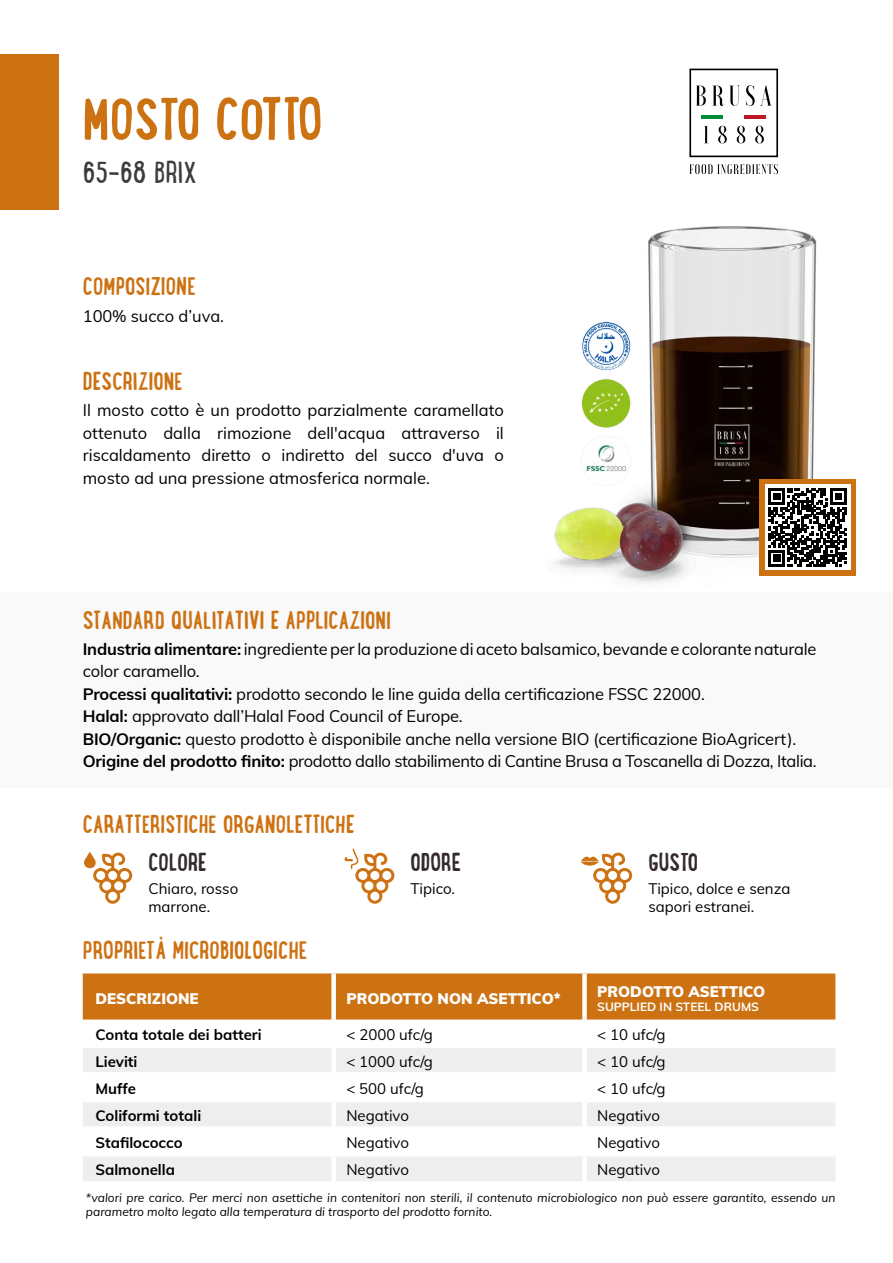
<style>
.page{position:relative;width:893px;height:1263px;background:#fff}
.page>*{position:absolute;margin:0;border:0;box-sizing:border-box;transform-origin:0 0}
.t1{font:700 63px "Lunch Box";color:#cd7213}
.t2{font:33px "Lunch Box";color:#3c3c3b}
.t3{font:700 27px "Lunch Box";color:#cd7213}
.t4{font:700 27px "Lunch Box";color:#332a2d}
.t5{font:16.5px/22.5px "Mulish";letter-spacing:-.01em;color:#000}
.t6{font:15px/18px "Mulish";color:#000}
.t7{font:700 15px "Mulish";color:#000}
.t8{font:900 15px "Mulish";color:#fff}
.t9{font:italic 12px/14.4px "Mulish";color:#000}
.t10{font:700 12px "Mulish";color:#fff}
.s1{font-weight:700}
</style>
<div class="page">
<img style="left:554px;top:226px;width:263px;height:357px">
<div style="left:0;top:592px;width:893px;height:196px;background:#f9f9fa"></div>
<div style="left:0;top:54px;width:58px;height:156px;background:#cd7213"></div>
<svg style="left:84px;top:852px;width:48px;height:52px"></svg>
<svg style="left:344px;top:848px;width:50px;height:56px"></svg>
<svg style="left:581px;top:853px;width:51px;height:51px"></svg>
<svg style="left:581px;top:378px;width:50px;height:50px"></svg>
<img style="left:581px;top:387px;width:50px;height:33px">
<div style="left:580px;top:378px;width:52px;height:51px;border:2px solid #f9f9fa;border-radius:50%"></div>
<img style="left:582px;top:322px;width:49px;height:48px">
<div style="left:580px;top:320px;width:52px;height:51px;border:2px solid #f9f9fa;border-radius:50%"></div>
<div style="left:581px;top:436px;width:50px;height:50px;background:#fff;border-radius:50%"></div>
<img style="left:584px;top:437px;width:44px;height:44px">
<div style="left:580px;top:435px;width:52px;height:51px;border:2px solid #f9f9fa;border-radius:50%"></div>
<div style="left:83px;top:973px;width:752px;height:46px;background:#cd7213"></div>
<svg style="left:83px;top:1048px;width:752px;height:133px;fill:#eee"></svg>
<div style="left:331px;top:1048px;width:5px;height:24px;background:#fff"></div>
<div style="left:582px;top:1048px;width:5px;height:24px;background:#fff"></div>
<div style="left:331px;top:1074px;width:5px;height:24px;background:#fff"></div>
<div style="left:582px;top:1074px;width:5px;height:24px;background:#fff"></div>
<hr style="left:83px;top:1098px;width:251px;height:4px;background:#fff">
<hr style="left:334px;top:1098px;width:251px;height:4px;background:#fff">
<div style="left:331px;top:1102px;width:5px;height:24px;background:#fff"></div>
<hr style="left:585px;top:1098px;width:250px;height:4px;background:#fff">
<div style="left:582px;top:1102px;width:5px;height:24px;background:#fff"></div>
<div style="left:331px;top:1128px;width:5px;height:24px;background:#fff"></div>
<div style="left:582px;top:1128px;width:5px;height:24px;background:#fff"></div>
<hr style="left:83px;top:1152px;width:251px;height:4px;background:#fff">
<hr style="left:334px;top:1152px;width:251px;height:4px;background:#fff">
<div style="left:331px;top:1156px;width:5px;height:25px;background:#fff"></div>
<hr style="left:585px;top:1152px;width:250px;height:4px;background:#fff">
<div style="left:582px;top:1156px;width:5px;height:25px;background:#fff"></div>
<hr style="left:83px;top:1072px;width:251px;height:2px;background:#fff">
<hr style="left:334px;top:1072px;width:251px;height:2px;background:#fff">
<hr style="left:585px;top:1072px;width:250px;height:2px;background:#fff">
<hr style="left:83px;top:1126px;width:251px;height:2px;background:#fff">
<hr style="left:334px;top:1126px;width:251px;height:2px;background:#fff">
<hr style="left:585px;top:1126px;width:250px;height:2px;background:#fff">
<div style="left:331px;top:973px;width:5px;height:46px;background:#fff"></div>
<div style="left:582px;top:973px;width:5px;height:46px;background:#fff"></div>
<svg style="left:689px;top:164px;width:89px;height:10px"></svg>
<svg style="left:689px;top:69px;width:89px;height:88px"></svg>
<div style="left:759px;top:479px;width:97px;height:97px;background:#cd7213"></div>
<div style="left:765px;top:485px;width:85px;height:85px;background:#fff"></div>
<svg style="left:769px;top:488px;width:78px;height:78px"></svg>
<h1 class="t1" style="left:83px;top:77px;width:242px">MOSTO COTTO</h1>
<h2 class="t2" style="left:83px;top:149px;width:116px">65-68 BRIX</h2>
<h3 class="t3" style="left:83px;top:268px;width:115px">COMPOSIZIONE</h3>
<p class="t5" style="left:83px;top:304px;width:143px">100% succo d’uva.</p>
<h3 class="t3" style="left:83px;top:363px;width:102px">DESCRIZIONE</h3>
<p class="t5" style="left:83px;top:398px;width:423px;text-align:justify">Il mosto cotto è un prodotto parzialmente caramellato ottenuto dalla rimozione dell'acqua attraverso il riscaldamento diretto o indiretto del succo d'uva o mosto ad una pressione atmosferica normale.</p>
<h3 class="t3" style="left:83px;top:601px;width:310px">STANDARD QUALITATIVI E APPLICAZIONI</h3>
<p class="t5" style="left:83px;top:637px;width:735px"><span class="s1">Industria alimentare:</span> ingrediente per la produzione di aceto balsamico, bevande e colorante naturale color caramello.<br><span class="s1">Processi qualitativi:</span> prodotto secondo le line guida della certificazione FSSC 22000.<br><span class="s1">Halal:</span> approvato dall’Halal Food Council of Europe.<br><span class="s1">BIO/Organic:</span> questo prodotto è disponibile anche nella versione BIO (certificazione BioAgricert).<br><span class="s1">Origine del prodotto finito:</span> prodotto dallo stabilimento di Cantine Brusa a Toscanella di Dozza, Italia.</p>
<h3 class="t3" style="left:83px;top:806px;width:274px">CARATTERISTICHE ORGANOLETTICHE</h3>
<h3 class="t4" style="left:148px;top:844px;width:60px">COLORE</h3>
<h3 class="t4" style="left:411px;top:844px;width:52px">ODORE</h3>
<h3 class="t4" style="left:648px;top:844px;width:51px">GUSTO</h3>
<p class="t6" style="left:148px;top:879px;width:91px">Chiaro, rosso marrone.</p>
<p class="t6" style="left:411px;top:879px;width:46px">Tipico.</p>
<p class="t6" style="left:648px;top:879px;width:144px">Tipico, dolce e senza sapori estranei.</p>
<h3 class="t3" style="left:83px;top:931px;width:226px">PROPRIETÀ MICROBIOLOGICHE</h3>
<p class="t8" style="left:96px;top:988px;width:105px">DESCRIZIONE</p>
<p class="t8" style="left:346px;top:988px;width:216px">PRODOTTO NON ASETTICO*</p>
<p class="t8" style="left:597px;top:980px;width:169px">PRODOTTO ASETTICO</p>
<p class="t10" style="left:597px;top:998px;width:163px">SUPPLIED IN STEEL DRUMS</p>
<p class="t7" style="left:96px;top:1023px;width:168px">Conta totale dei batteri</p>
<p class="t6" style="left:346px;top:1025px;width:88px">&lt; 2000 ufc/g</p>
<p class="t6" style="left:597px;top:1025px;width:70px">&lt; 10 ufc/g</p>
<p class="t7" style="left:96px;top:1050px;width:44px">Lieviti</p>
<p class="t6" style="left:346px;top:1052px;width:88px">&lt; 1000 ufc/g</p>
<p class="t6" style="left:597px;top:1052px;width:70px">&lt; 10 ufc/g</p>
<p class="t7" style="left:95px;top:1078px;width:42px">Muffe</p>
<p class="t6" style="left:346px;top:1079px;width:79px">&lt; 500 ufc/g</p>
<p class="t6" style="left:597px;top:1079px;width:70px">&lt; 10 ufc/g</p>
<p class="t7" style="left:95px;top:1105px;width:107px">Coliformi totali</p>
<p class="t6" style="left:346px;top:1106px;width:64px">Negativo</p>
<p class="t6" style="left:597px;top:1106px;width:64px">Negativo</p>
<p class="t7" style="left:95px;top:1132px;width:89px">Stafilococco</p>
<p class="t6" style="left:346px;top:1133px;width:64px">Negativo</p>
<p class="t6" style="left:597px;top:1133px;width:64px">Negativo</p>
<p class="t7" style="left:95px;top:1159px;width:81px">Salmonella</p>
<p class="t6" style="left:346px;top:1160px;width:64px">Negativo</p>
<p class="t6" style="left:597px;top:1160px;width:64px">Negativo</p>
<p class="t9" style="left:86px;top:1190px;width:751px">*valori pre carico. Per merci non asettiche in contenitori non sterili, il contenuto microbiologico non può essere garantito, essendo un parametro molto legato alla temperatura di trasporto del prodotto fornito.</p>
</div>
